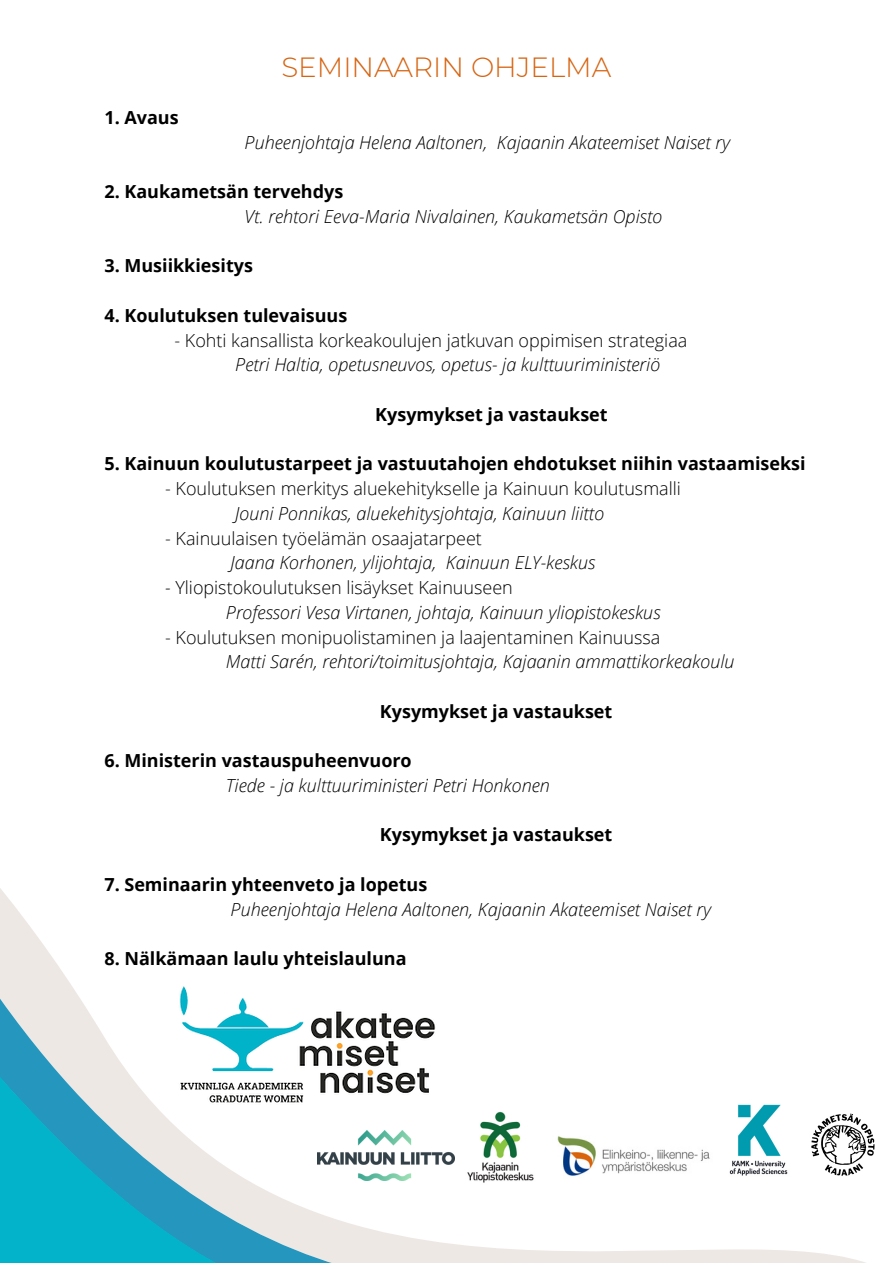
<style>
.page{position:relative;width:893px;height:1264px;background:#fff}
.page>*{position:absolute;margin:0;border:0;box-sizing:border-box;transform-origin:0 0}
.t1{font:300 27.75px "Montserrat";color:#d66412}
.t2{font:italic 300 18px/24.8px "Open Sans";color:#000}
.t3{font:700 18px "Open Sans";color:#000}
.t4{font:300 18px "Open Sans";color:#000}
.s1{font-style:normal}
</style>
<div class="page">
<svg style="left:0;top:888px;width:815px;height:374px"></svg>
<img style="left:718px;top:1100px;width:80px;height:80px">
<img style="left:547px;top:1125px;width:171px;height:60px">
<img style="left:317px;top:1130px;width:138px;height:50px">
<img style="left:169px;top:971px;width:277px;height:146px">
<img style="left:464px;top:1111px;width:73px;height:74px">
<img style="left:808px;top:1106px;width:67px;height:74px">
<p class="t3" style="left:104px;top:105px;width:76px">1. Avaus</p>
<h1 class="t1" style="left:281px;top:50px;width:331px">SEMINAARIN OHJELMA</h1>
<p class="t2" style="left:245px;top:129px;width:487px">Puheenjohtaja Helena Aaltonen, Kajaanin Akateemiset Naiset ry</p>
<p class="t3" style="left:104px;top:179px;width:240px">2. Kaukametsän tervehdys</p>
<p class="t2" style="left:245px;top:203px;width:419px">Vt. rehtori Eeva-Maria Nivalainen, Kaukametsän Opisto</p>
<p class="t3" style="left:104px;top:253px;width:150px">3. Musiikkiesitys</p>
<p class="t3" style="left:104px;top:302px;width:244px">4. Koulutuksen tulevaisuus</p>
<p class="t4" style="left:174px;top:327px;width:514px">- Kohti kansallista korkeakoulujen jatkuvan oppimisen strategiaa</p>
<p class="t2" style="left:235px;top:352px;width:426px">Petri Haltia, opetusneuvos, opetus- ja kulttuuriministeriö</p>
<p class="t3" style="left:375px;top:401px;width:234px">Kysymykset ja vastaukset</p>
<p class="t3" style="left:104px;top:451px;width:702px">5. Kainuun koulutustarpeet ja vastuutahojen ehdotukset niihin vastaamiseksi</p>
<p class="t4" style="left:165px;top:476px;width:517px">- Koulutuksen merkitys aluekehitykselle ja Kainuun koulutusmalli</p>
<p class="t2" style="left:235px;top:500px;width:370px">Jouni Ponnikas, aluekehitysjohtaja, Kainuun liitto</p>
<p class="t4" style="left:165px;top:525px;width:318px">- Kainuulaisen työelämän osaajatarpeet</p>
<p class="t2" style="left:230px;top:550px;width:366px">Jaana Korhonen, ylijohtaja, Kainuun ELY-keskus</p>
<p class="t2" style="left:226px;top:574px;width:436px;text-indent:-61px">- <span class="s1">Yliopistokoulutuksen lisäykset Kainuuseen<br></span>Professori Vesa Virtanen, johtaja, Kainuun yliopistokeskus</p>
<p class="t4" style="left:165px;top:624px;width:496px">- Koulutuksen monipuolistaminen ja laajentaminen Kainuussa</p>
<p class="t2" style="left:226px;top:649px;width:510px">Matti Sarén, rehtori/toimitusjohtaja, Kajaanin ammattikorkeakoulu</p>
<p class="t3" style="left:380px;top:698px;width:234px">Kysymykset ja vastaukset</p>
<p class="t3" style="left:104px;top:748px;width:309px">6. Ministerin vastauspuheenvuoro</p>
<p class="t2" style="left:226px;top:772px;width:325px">Tiede - ja kulttuuriministeri Petri Honkonen</p>
<p class="t3" style="left:380px;top:822px;width:234px">Kysymykset ja vastaukset</p>
<p class="t3" style="left:104px;top:871px;width:324px">7. Seminaarin yhteenveto ja lopetus</p>
<p class="t2" style="left:230px;top:896px;width:482px">Puheenjohtaja Helena Aaltonen, Kajaanin Akateemiset Naiset ry</p>
<p class="t3" style="left:104px;top:945px;width:303px">8. Nälkämaan laulu yhteislauluna</p>
</div>
